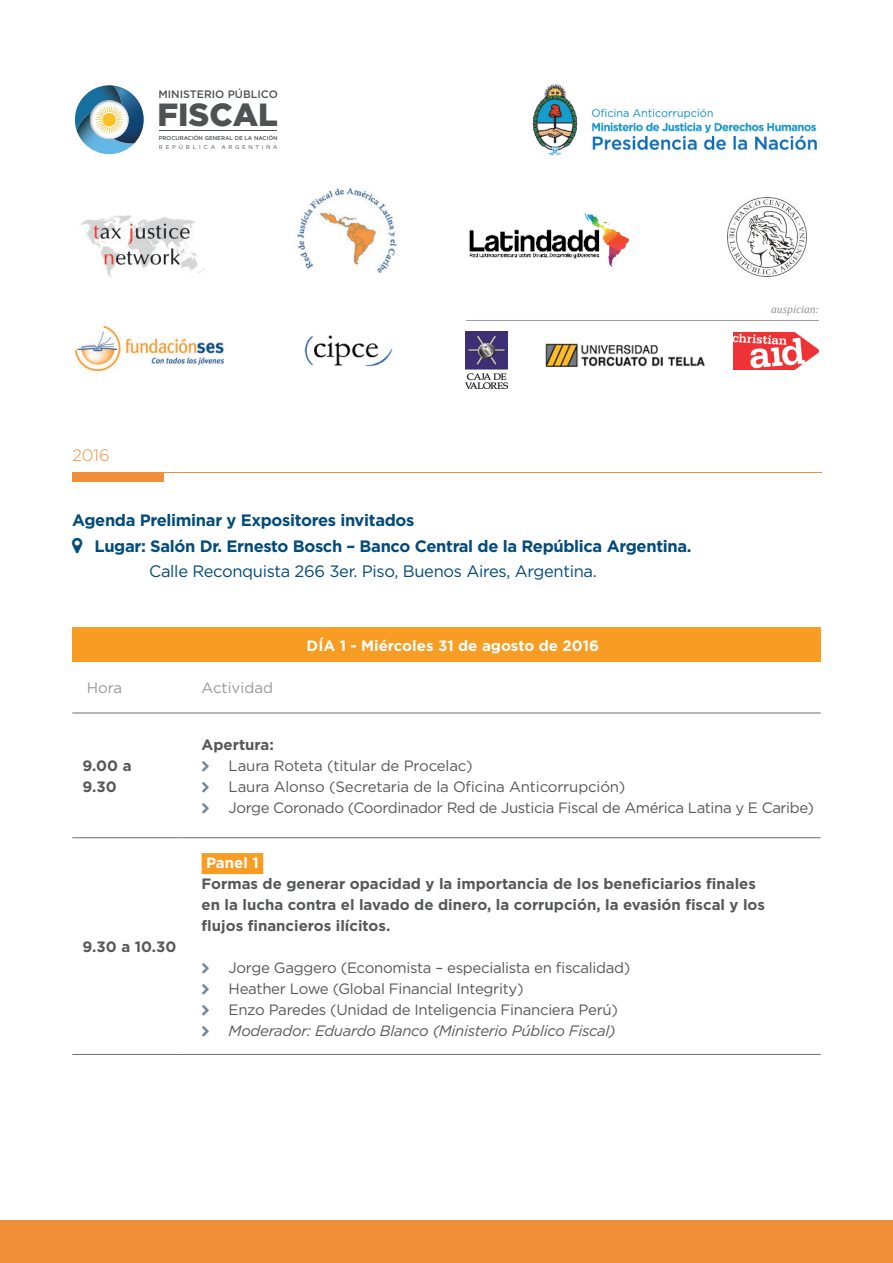
<style>
.page{position:relative;width:893px;height:1263px;background:#fff}
.page>*{position:absolute;margin:0;border:0;box-sizing:border-box;transform-origin:0 0}
.t1{font:900 32.1px "Gotham";color:#4f5252}
.t2{font:700 16.5px/25.5px "Gotham";letter-spacing:-.02em;color:#034b7b}
.t3{font:16.5px "Gotham";letter-spacing:-.02em;color:#034b7b}
.t4{font:300 16.5px "Gotham";color:#f08f39}
.t5{font:15px "Gotham";letter-spacing:-.02em;color:#57585a}
.t6{font:700 15px/21px "Gotham";color:#57585a}
.t7{font:italic 15px "Gotham";letter-spacing:-.02em;color:#57585a}
.t8{font:700 15px "Gotham";color:#fff}
.t9{font:15px "Gotham";color:#999}
.t10{font:italic 11.25px "Cambria";color:#919293}
.t11{font:500 10.8px "Gotham";color:#4f5252}
.t12{font:500 5.55px "Gotham";color:#4f5252}
.t13{font:5.55px "Gotham";letter-spacing:.49em;color:#4f5252}
</style>
<div class="page">
<hr style="left:72px;top:472px;width:750px;height:1px;background:#f08f39">
<div style="left:72px;top:472px;width:91px;height:9px;background:#f08f39"></div>
<div style="left:0;top:1220px;width:893px;height:43px;background:#f08f39"></div>
<img style="left:296px;top:187px;width:101px;height:86px">
<img style="left:81px;top:215px;width:124px;height:62px">
<hr style="left:466px;top:320px;width:353px;height:1px;background:#9b9d9e">
<img style="left:466px;top:332px;width:41px;height:57px">
<img style="left:76px;top:327px;width:148px;height:44px">
<img style="left:734px;top:332px;width:84px;height:37px">
<img style="left:304px;top:335px;width:89px;height:32px">
<img style="left:727px;top:197px;width:80px;height:80px">
<img style="left:545px;top:343px;width:160px;height:24px">
<img style="left:469px;top:213px;width:161px;height:54px">
<img style="left:532px;top:84px;width:285px;height:72px">
<svg style="left:75px;top:85px;width:69px;height:69px"></svg>
<hr style="left:159px;top:131px;width:118px;height:1px;background:#4f5252">
<div style="left:72px;top:628px;width:749px;height:34px;background:#f89c23"></div>
<hr style="left:72px;top:713px;width:111px;height:1px;background:#6c6d70">
<hr style="left:183px;top:713px;width:638px;height:1px;background:#6c6d70">
<hr style="left:72px;top:837px;width:111px;height:1px;background:#6c6d70">
<hr style="left:183px;top:837px;width:638px;height:1px;background:#6c6d70">
<hr style="left:72px;top:1054px;width:111px;height:1px;background:#6c6d70">
<hr style="left:183px;top:1054px;width:638px;height:1px;background:#6c6d70">
<div style="left:202px;top:853px;width:61px;height:21px;background:#f89c23"></div>
<p class="t11" style="left:158px;top:87px;width:121px">MINISTERIO PÚBLICO</p>
<h1 class="t1" style="left:157px;top:92px;width:122px">FISCAL</h1>
<p class="t12" style="left:159px;top:135px;width:120px">PROCURACIÓN GENERAL DE LA NACIÓN</p>
<p class="t13" style="left:159px;top:144px;width:120px">REPÚBLICA ARGENTINA</p>
<p class="t4" style="left:72px;top:445px;width:39px">2016</p>
<p class="t2" style="left:94px;top:508px;width:599px;text-indent:-22px">Agenda Preliminar y Expositores invitados<br>Lugar: Salón Dr. Ernesto Bosch – Banco Central de la República Argentina.</p>
<p class="t3" style="left:149px;top:561px;width:449px">Calle Reconquista 266 3er. Piso, Buenos Aires, Argentina.</p>
<p class="t9" style="left:87px;top:678px;width:37px">Hora</p>
<p class="t9" style="left:202px;top:678px;width:73px">Actividad</p>
<p class="t8" style="left:307px;top:635px;width:294px">DÍA 1 - Miércoles 31 de agosto de 2016</p>
<p class="t10" style="left:771px;top:301px;width:49px">auspician:</p>
<p class="t6" style="left:83px;top:755px;width:51px">9.00 a</p>
<p class="t6" style="left:83px;top:776px;width:36px">9.30</p>
<p class="t6" style="left:83px;top:936px;width:95px">9.30 a 10.30</p>
<p class="t6" style="left:202px;top:734px;width:74px">Apertura:</p>
<p class="t5" style="left:229px;top:756px;width:246px">Laura Roteta (titular de Procelac)</p>
<p class="t5" style="left:229px;top:777px;width:398px">Laura Alonso (Secretaria de la Oficina Anticorrupción)</p>
<p class="t5" style="left:229px;top:798px;width:587px">Jorge Coronado (Coordinador Red de Justicia Fiscal de América Latina y E Caribe)</p>
<p class="t8" style="left:206px;top:853px;width:54px">Panel 1</p>
<p class="t6" style="left:202px;top:873px;width:565px">Formas de generar opacidad y la importancia de los beneficiarios finales en la lucha contra el lavado de dinero, la corrupción, la evasión fiscal y los flujos financieros ilícitos.</p>
<p class="t5" style="left:229px;top:958px;width:403px">Jorge Gaggero (Economista – especialista en fiscalidad)</p>
<p class="t5" style="left:229px;top:979px;width:296px">Heather Lowe (Global Financial Integrity)</p>
<p class="t5" style="left:229px;top:1000px;width:391px">Enzo Paredes (Unidad de Inteligencia Financiera Perú)</p>
<p class="t7" style="left:229px;top:1021px;width:389px">Moderador: Eduardo Blanco (Ministerio Público Fiscal)</p>
</div>
